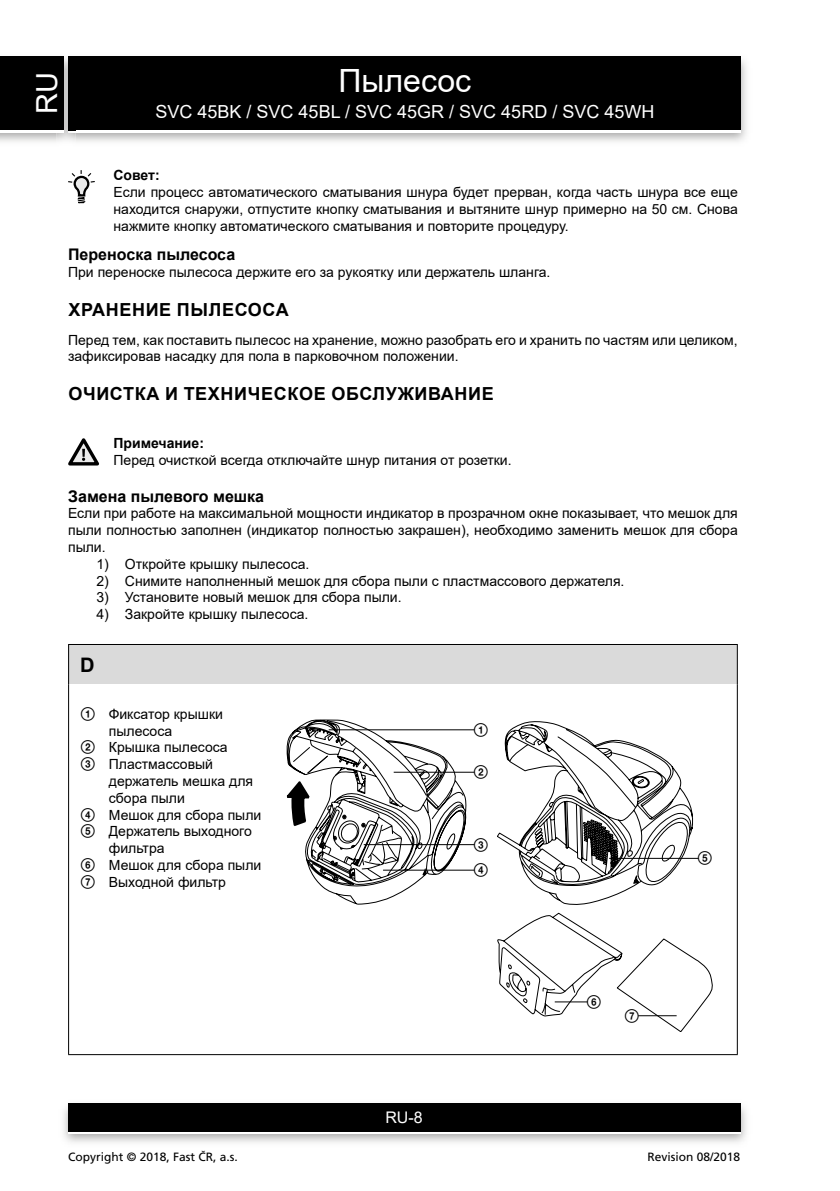
<style>
.page{position:relative;width:840px;height:1191px;background:#fff}
.page>*{position:absolute;margin:0;border:0;box-sizing:border-box;transform-origin:0 0}
.t1{font:32px "Arial";color:#fff}
.t2{font:29px "Arial";color:#fff}
.t3{font:700 20px "Arial";color:#000}
.t4{font:700 18px "Arial";letter-spacing:.035em;color:#000}
.t5{font:18px "Arial";color:#fff}
.t6{font:700 16px "Arial";color:#000}
.t7{font:16px "Arial";color:#fff}
.t8{font:14px/16.8px "Arial";color:#000;text-align:justify}
.t9{font:700 14px "Arial";color:#000}
.t10{font:14px/25.6px "Zz 3";color:#000}
.t11{font:12px "Frutiger CE";color:#000}
.s1{font-family:"Zz 3"}
</style>
<div class="page">
<img style="left:0;top:56px;width:747px;height:86px">
<div style="left:68px;top:59px;width:672px;height:74px;background:#fff"></div>
<div style="left:68px;top:57px;width:672px;height:73px;background:#000"></div>
<img style="left:63px;top:1103px;width:684px;height:40px">
<div style="left:68px;top:1106px;width:672px;height:28px;background:linear-gradient(to right,#fff,#fff)"></div>
<div style="left:68px;top:1103px;width:672px;height:28px;background:#000"></div>
<img style="left:57px;top:56px;width:18px;height:86px">
<img style="left:68px;top:130px;width:7px;height:3px">
<svg style="left:68px;top:57px;width:7px;height:2px"></svg>
<img style="left:68px;top:59px;width:7px;height:71px">
<div style="left:0;top:59px;width:64px;height:74px;background:#fff"></div>
<div style="left:0;top:57px;width:64px;height:73px;background:#000"></div>
<svg style="left:68px;top:170px;width:27px;height:33px"></svg>
<svg style="left:68px;top:438px;width:31px;height:27px"></svg>
<div style="left:69px;top:644px;width:668px;height:40px;background:#dadada"></div>
<hr style="left:68px;top:684px;width:1px;height:370px;background:#000">
<hr style="left:736px;top:684px;width:1px;height:370px;background:#000">
<hr style="left:68px;top:1054px;width:669px;height:1px;background:#000">
<hr style="left:68px;top:645px;width:1px;height:39px;background:#000">
<hr style="left:736px;top:645px;width:1px;height:39px;background:#000">
<hr style="left:68px;top:644px;width:669px;height:1px;background:#000">
<svg style="left:504px;top:721px;width:208px;height:311px"></svg>
<svg style="left:497px;top:744px;width:125px;height:272px"></svg>
<hr style="left:328px;top:729px;width:146px;height:1px;background:#000">
<hr style="left:393px;top:772px;width:81px;height:1px;background:#000">
<hr style="left:363px;top:844px;width:111px;height:1px;background:#000">
<hr style="left:383px;top:869px;width:91px;height:1px;background:#000">
<hr style="left:608px;top:858px;width:90px;height:1px;background:#000">
<hr style="left:554px;top:1001px;width:33px;height:1px;background:#000">
<hr style="left:637px;top:1015px;width:39px;height:1px;background:#000">
<svg style="left:286px;top:720px;width:180px;height:184px"></svg>
<h2 class="t2" style="left:27px;top:114px;width:43px;rotate:-90deg">RU</h2>
<h1 class="t1" style="left:338px;top:59px;width:134px">Пылесос</h1>
<p class="t5" style="left:155px;top:99px;width:500px">SVC 45BK / SVC 45BL / SVC 45GR / SVC 45RD / SVC 45WH</p>
<p class="t9" style="left:113px;top:165px;width:48px">Совет:</p>
<p class="t8" style="left:113px;top:184px;width:625px">Если процесс автоматического сматывания шнура будет прерван, когда часть шнура все еще находится снаружи, отпустите кнопку сматывания и вытяните шнур примерно на 50 см. Снова нажмите кнопку автоматического сматывания и повторите процедуру.</p>
<p class="t6" style="left:68px;top:244px;width:168px">Переноска пылесоса</p>
<p class="t8" style="left:68px;top:264px;width:483px">При переноске пылесоса держите его за рукоятку или держатель шланга.</p>
<p class="t4" style="left:68px;top:297px;width:222px">ХРАНЕНИЕ ПЫЛЕСОСА</p>
<p class="t8" style="left:68px;top:331px;width:670px">Перед тем, как поставить пылесос на хранение, можно разобрать его и хранить по частям или целиком, зафиксировав насадку для пола в парковочном положении.</p>
<p class="t4" style="left:68px;top:381px;width:426px">ОЧИСТКА И ТЕХНИЧЕСКОЕ ОБСЛУЖИВАНИЕ</p>
<p class="t9" style="left:113px;top:433px;width:92px">Примечание:</p>
<p class="t8" style="left:113px;top:452px;width:399px">Перед очисткой всегда отключайте шнур питания от розетки.</p>
<p class="t6" style="left:68px;top:484px;width:197px">Замена пылевого мешка</p>
<p class="t8" style="left:68px;top:505px;width:670px">Если при работе на максимальной мощности индикатор в прозрачном окне показывает, что мешок для пыли полностью заполнен (индикатор полностью закрашен), необходимо заменить мешок для сбора пыли.</p>
<p class="t8" style="left:96px;top:555px;width:214px">1) Откройте крышку пылесоса.</p>
<p class="t8" style="left:96px;top:572px;width:529px">2) Снимите наполненный мешок для сбора пыли с пластмассового держателя.</p>
<p class="t8" style="left:96px;top:589px;width:306px">3) Установите новый мешок для сбора пыли.</p>
<p class="t8" style="left:96px;top:606px;width:213px">4) Закройте крышку пылесоса.</p>
<h3 class="t3" style="left:80px;top:651px;width:16px">D</h3>
<p class="t8" style="left:80px;top:705px;width:144px"><span class="s1">1</span> Фиксатор крышки</p>
<p class="t8" style="left:109px;top:722px;width:65px">пылесоса</p>
<p class="t8" style="left:80px;top:739px;width:149px"><span class="s1">2</span> Крышка пылесоса</p>
<p class="t8" style="left:80px;top:756px;width:134px"><span class="s1">3</span> Пластмассовый</p>
<p class="t8" style="left:109px;top:772px;width:146px">держатель мешка для</p>
<p class="t8" style="left:109px;top:789px;width:77px">сбора пыли</p>
<p class="t8" style="left:80px;top:806px;width:182px"><span class="s1">4</span> Мешок для сбора пыли</p>
<p class="t8" style="left:80px;top:823px;width:173px"><span class="s1">5</span> Держатель выходного</p>
<p class="t8" style="left:109px;top:840px;width:57px">фильтра</p>
<p class="t8" style="left:80px;top:856px;width:182px"><span class="s1">6</span> Мешок для сбора пыли</p>
<p class="t8" style="left:80px;top:873px;width:147px"><span class="s1">7</span> Выходной фильтр</p>
<p class="t10" style="left:473px;top:717px;width:16px">1</p>
<p class="t10" style="left:473px;top:759px;width:16px">2</p>
<p class="t10" style="left:473px;top:831px;width:16px">3<br>4</p>
<p class="t10" style="left:697px;top:845px;width:16px">5</p>
<p class="t7" style="left:385px;top:1106px;width:39px">RU-8</p>
<p class="t10" style="left:586px;top:989px;width:16px">6</p>
<p class="t10" style="left:624px;top:1003px;width:16px">7</p>
<p class="t11" style="left:68px;top:1149px;width:171px">Copyright © 2018, Fast ČR, a.s.</p>
<p class="t11" style="left:647px;top:1149px;width:94px">Revision 08/2018</p>
</div>
